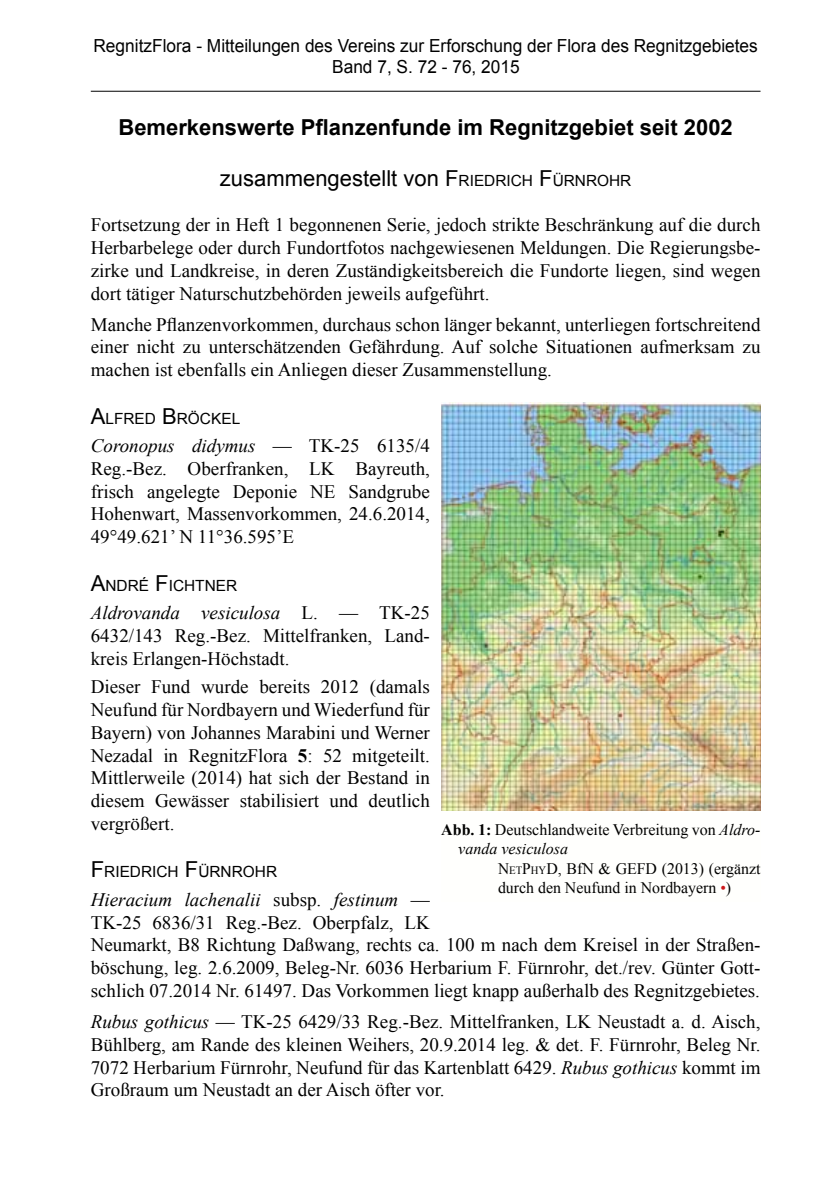
<style>
.page{position:relative;width:840px;height:1191px;background:#fff}
.page>*{position:absolute;margin:0;border:0;box-sizing:border-box;transform-origin:0 0}
.t1{font:700 22px "Arial";color:#000}
.t2{font:22px "Arial";color:#000}
.t3{font:19px/22.8px "Times New Roman";color:#000;text-align:justify}
.t4{font:italic 19px "Times New Roman";color:#000}
.t5{font:18px/21.6px "Arial";color:#000;text-align:center;scale:.96 1}
.t6{font:16px/19.2px "Times New Roman";color:#000}
.t7{font:15.4px "Arial";color:#000}
.s1{font-style:inherit}
.s2{font-size:15.4px}
.s3{font-size:22px}
.s4{font-style:italic}
.s5{font-style:normal}
.s6{font-weight:700}
.s7{font-size:11.2px}
.s8{color:#cd171a}
</style>
<div class="page">
<hr style="left:91px;top:91px;width:669px;height:1px;background:#000">
<img style="left:441px;top:402px;width:319px;height:409px">
<p class="t5" style="left:93px;top:35px;width:693px">RegnitzFlora - Mitteilungen des Vereins zur Erforschung der Flora des Regnitzgebietes<br>Band 7, S. 72 - 76, 2015</p>
<p class="t1" style="left:118px;top:113px;width:615px">Bemerkenswerte Pflanzenfunde im Regnitzgebiet seit 2002</p>
<p class="t2" style="left:220px;top:164px;width:413px">zusammengestellt von <span class="s1">F</span><span class="s2">RIEDRICH</span> <span class="s1">F</span><span class="s2">ÜRNROHR</span></p>
<p class="t3" style="left:91px;top:213px;width:670px">Fortsetzung der in Heft 1 begonnenen Serie, jedoch strikte Beschränkung auf die durch Herbarbelege oder durch Fundortfotos nachgewiesenen Meldungen. Die Regierungsbe&shy;zirke und Landkreise, in deren Zuständigkeitsbereich die Fundorte liegen, sind wegen dort tätiger Naturschutzbehörden jeweils aufgeführt.</p>
<p class="t3" style="left:91px;top:312px;width:670px">Manche Pflanzenvorkommen, durchaus schon länger bekannt, unterliegen fortschreitend einer nicht zu unterschätzenden Gefährdung. Auf solche Situationen aufmerksam zu machen ist ebenfalls ein Anliegen dieser Zusammenstellung.</p>
<p class="t7" style="left:91px;top:408px;width:151px"><span class="s3">A</span>LFRED <span class="s3">B</span> RÖCKEL</p>
<p class="t3" style="left:91px;top:434px;width:340px"><span class="s4">Coronopus didymus</span> — TK-25 6135/4<br>Reg.-Bez. Oberfranken, LK Bayreuth, frisch angelegte Deponie NE Sandgrube Hohenwart, Massenvorkommen, 24.6.2014, 49°49.621’ N 11°36.595’E</p>
<p class="t7" style="left:91px;top:575px;width:148px"><span class="s3">A</span>NDRÉ <span class="s3">F</span>ICHTNER</p>
<p class="t4" style="left:91px;top:599px;width:226px">Aldrovanda vesiculosa <span class="s5">L.</span></p>
<p class="t3" style="left:91px;top:601px;width:340px;text-indent:248px">— TK-25<br>6432/143 Reg.-Bez. Mittelfranken, Land&shy;kreis Erlangen-Höchstadt.</p>
<p class="t3" style="left:91px;top:675px;width:340px;text-align:left">Dieser Fund wurde bereits 2012 (damals Neufund für Nordbayern und Wiederfund für Bayern) von Johannes Marabini und Werner Nezadal in RegnitzFlora <span class="s6">5</span>: 52 mitgeteilt.<br>Mittlerweile (2014) hat sich der Bestand in diesem Gewässer stabilisiert und deutlich vergrößert.</p>
<p class="t7" style="left:91px;top:862px;width:188px"><span class="s3">F</span>RIEDRICH <span class="s3">F</span>ÜRNROHR</p>
<p class="t3" style="left:91px;top:887px;width:671px;text-align:left"><span class="s4">Hieracium lachenalii</span> subsp. <span class="s4">festinum</span> —<br>TK-25 6836/31 Reg.-Bez. Oberpfalz, LK<br>Neumarkt, B8 Richtung Daßwang, rechts ca. 100 m nach dem Kreisel in der Straßen&shy;böschung, leg. 2.6.2009, Beleg-Nr. 6036 Herbarium F. Fürnrohr, det./rev. Günter Gott&shy;schlich 07.2014 Nr. 61497. Das Vorkommen liegt knapp außerhalb des Regnitzgebietes.</p>
<p class="t3" style="left:91px;top:1009px;width:670px;text-align:left"><span class="s4">Rubus gothicus</span> — TK-25 6429/33 Reg.-Bez. Mittelfranken, LK Neustadt a. d. Aisch, Bühlberg, am Rande des kleinen Weihers, 20.9.2014 leg. &amp; det. F. Fürnrohr, Beleg Nr.<br>7072 Herbarium Fürnrohr, Neufund für das Kartenblatt 6429. <span class="s4">Rubus gothicus</span> kommt im Großraum um Neustadt an der Aisch öfter vor.</p>
<p class="t6" style="left:458px;top:820px;width:303px;text-indent:-17px"><span class="s6">Abb. 1:</span> Deutschlandweite Verbreitung von <span class="s4">Aldro&shy;vanda vesiculosa</span></p>
<p class="t6" style="left:497px;top:858px;width:264px"><span class="s1">N</span><span class="s7">et</span><span class="s1">P</span><span class="s7">hy</span><span class="s1">D</span>, BfN &amp; GEFD (2013) (ergänzt durch den Neufund in Nordbayern <span class="s8">•</span>)</p>
</div>
